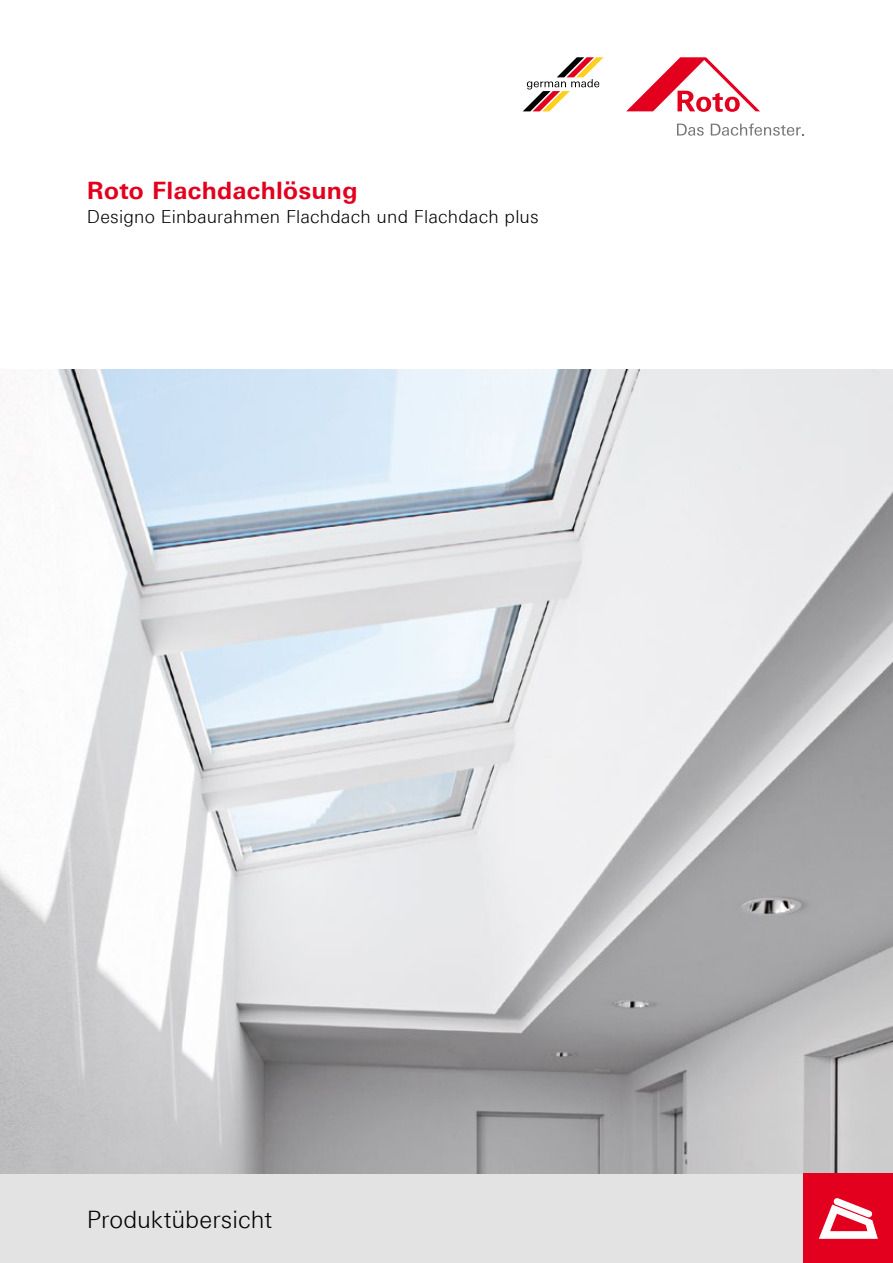
<style>
.page{position:relative;width:893px;height:1263px;background:#fff}
.page>*{position:absolute;margin:0;border:0;box-sizing:border-box;transform-origin:0 0}
.t1{font:700 24px "LT Univers Basic";letter-spacing:.015em;color:#e3001f}
.t2{font:300 24px "LT Univers Basic";color:#000}
.t3{font:300 18px "LT Univers Basic";letter-spacing:.015em;color:#000}
</style>
<div class="page">
<div style="left:0;top:1174px;width:804px;height:89px;background:#e3e3e3"></div>
<svg style="left:523px;top:57px;width:81px;height:54px"></svg>
<svg style="left:626px;top:57px;width:134px;height:55px"></svg>
<svg style="left:677px;top:124px;width:27px;height:12px"></svg>
<svg style="left:711px;top:124px;width:93px;height:12px"></svg>
<img style="left:0;top:370px;width:893px;height:804px">
<div style="left:804px;top:1174px;width:89px;height:89px;background:#e3001f"></div>
<svg style="left:819px;top:1198px;width:59px;height:41px"></svg>
<h1 class="t1" style="left:87px;top:176px;width:272px">Roto Flachdachlösung</h1>
<p class="t3" style="left:87px;top:206px;width:453px">Designo Einbaurahmen Flachdach und Flachdach plus</p>
<h1 class="t2" style="left:87px;top:1205px;width:187px">Produktübersicht</h1>
</div>
